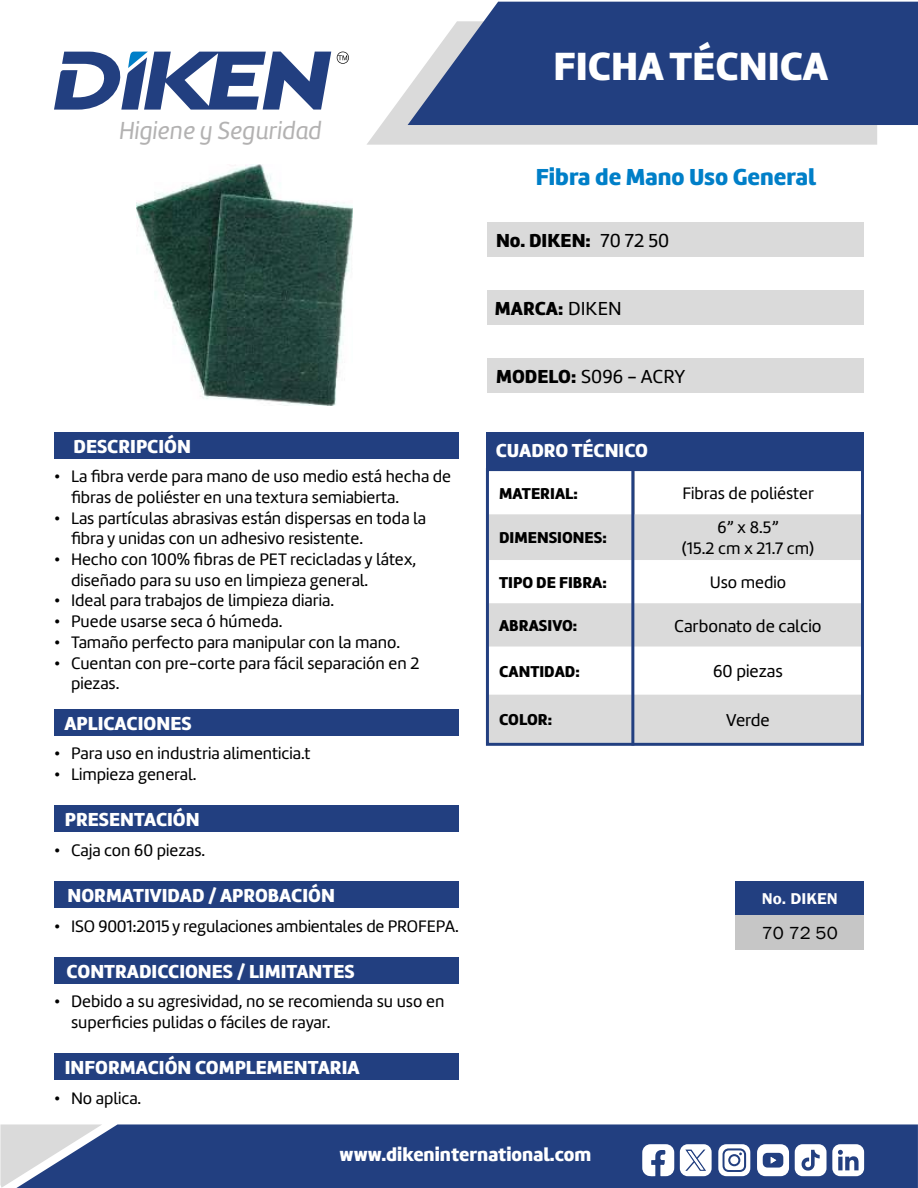
<style>
.page{position:relative;width:918px;height:1188px;background:#fff}
.page>*{position:absolute;margin:0;border:0;box-sizing:border-box;transform-origin:0 0}
.t1{font:40.8px "Amelia Basic Black";color:#fff}
.t2{font:25.5px "Amelia Basic Italic";color:#b3b2b2}
.t3{font:24px "Amelia Basic Black";color:#007fc8}
.t4{font:19.5px "Amelia Basic Black";color:#fff}
.t5{font:19.5px "Amelia Basic Black";color:#000}
.t6{font:19.5px "Amelia Basic";color:#000}
.t7{font:18px "Franklin Gothic";color:#000;scale:1.05 1}
.t8{font:17.85px "Amelia Basic";color:#000}
.t9{font:17.25px/20.7px "Amelia Basic";color:#000}
.t10{font:16.35px "Amelia Basic Black";color:#000}
.t11{font:600 16.05px "Franklin Gothic";color:#fff;scale:1.05 1}
.s1{font-family:"Amelia Basic"}
.s2{font-family:"Amelia Basic Black"}
</style>
<div class="page">
<div style="left:102px;top:1124px;width:816px;height:64px;background:#223f80"></div>
<svg style="left:0;top:1124px;width:102px;height:64px;background:#9ea8bf"></svg>
<svg style="left:367px;top:88px;width:510px;height:57px;background:#ddddde"></svg>
<svg style="left:408px;top:2px;width:510px;height:123px;background:#36508b"></svg>
<svg style="left:54px;top:51px;width:277px;height:59px"></svg>
<svg style="left:337px;top:52px;width:12px;height:12px"></svg>
<svg style="left:680px;top:1144px;width:32px;height:32px"></svg>
<svg style="left:642px;top:1144px;width:32px;height:32px"></svg>
<svg style="left:718px;top:1144px;width:32px;height:32px"></svg>
<div style="left:730px;top:1156px;width:8px;height:8px;background:#fff;border-radius:50%"></div>
<svg style="left:757px;top:1144px;width:32px;height:32px"></svg>
<svg style="left:795px;top:1144px;width:69px;height:32px"></svg>
<div style="left:488px;top:223px;width:376px;height:34px;background:#dadada"></div>
<div style="left:488px;top:359px;width:376px;height:34px;background:#dadada"></div>
<div style="left:488px;top:291px;width:376px;height:34px;background:#dadada"></div>
<div style="left:54px;top:432px;width:405px;height:26px;background:#223f80"></div>
<div style="left:54px;top:709px;width:405px;height:27px;background:#223f80"></div>
<div style="left:54px;top:806px;width:405px;height:26px;background:#223f80"></div>
<div style="left:54px;top:881px;width:405px;height:27px;background:#223f80"></div>
<div style="left:54px;top:957px;width:405px;height:27px;background:#223f80"></div>
<div style="left:54px;top:1053px;width:405px;height:27px;background:#223f80"></div>
<div style="left:486px;top:432px;width:378px;height:36px;background:#223f80"></div>
<svg style="left:490px;top:514px;width:370px;height:228px;fill:#dadada"></svg>
<div style="left:486px;top:468px;width:378px;height:278px;border:3px solid #223f80"></div>
<hr style="left:631px;top:464px;width:3px;height:282px;background:#223f80">
<img style="left:137px;top:164px;width:216px;height:242px">
<div style="left:736px;top:881px;width:128px;height:34px;background:#223f80"></div>
<div style="left:736px;top:915px;width:128px;height:34px;background:#c6c6c6"></div>
<h2 class="t2" style="left:119px;top:116px;width:204px">Higiene y Seguridad</h2>
<p class="t4" style="left:74px;top:434px;width:119px">DESCRIPCIÓN</p>
<p class="t9" style="left:71px;top:466px;width:382px;text-indent:-17px">• La fibra verde para mano de uso medio está hecha de fibras de poliéster en una textura semiabierta.</p>
<p class="t9" style="left:71px;top:508px;width:357px;text-indent:-17px">• Las partículas abrasivas están dispersas en toda la fibra y unidas con un adhesivo resistente.</p>
<p class="t9" style="left:71px;top:549px;width:347px;text-indent:-17px">• Hecho con 100% fibras de PET recicladas y látex, diseñado para su uso en limpieza general.</p>
<p class="t9" style="left:54px;top:590px;width:282px">• Ideal para trabajos de limpieza diaria.</p>
<p class="t9" style="left:54px;top:611px;width:230px">• Puede usarse seca ó húmeda.</p>
<p class="t9" style="left:54px;top:632px;width:348px">• Tamaño perfecto para manipular con la mano.</p>
<p class="t9" style="left:71px;top:652px;width:350px;text-indent:-17px">• Cuentan con pre-corte para fácil separación en 2 piezas.</p>
<p class="t4" style="left:64px;top:711px;width:129px">APLICACIONES</p>
<p class="t9" style="left:54px;top:743px;width:258px">• Para uso en industria alimenticia.t</p>
<p class="t9" style="left:54px;top:764px;width:144px">• Limpieza general.</p>
<p class="t4" style="left:65px;top:808px;width:136px">PRESENTACIÓN</p>
<p class="t9" style="left:54px;top:840px;width:153px">• Caja con 60 piezas.</p>
<p class="t4" style="left:68px;top:884px;width:269px">NORMATIVIDAD / APROBACIÓN</p>
<p class="t9" style="left:54px;top:915px;width:406px">• ISO 9001:2015 y regulaciones ambientales de PROFEPA.</p>
<p class="t4" style="left:67px;top:959px;width:289px">CONTRADICCIONES / LIMITANTES</p>
<p class="t9" style="left:71px;top:991px;width:375px;text-indent:-17px">• Debido a su agresividad, no se recomienda su uso en superficies pulidas o fáciles de rayar.</p>
<p class="t4" style="left:65px;top:1056px;width:296px">INFORMACIÓN COMPLEMENTARIA</p>
<p class="t9" style="left:54px;top:1088px;width:89px">• No aplica.</p>
<h1 class="t1" style="left:553px;top:41px;width:276px">FICHA TÉCNICA</h1>
<h3 class="t3" style="left:536px;top:163px;width:282px">Fibra de Mano Uso General</h3>
<p class="t5" style="left:496px;top:229px;width:175px">No. DIKEN: <span class="s1">70 72 50</span></p>
<p class="t5" style="left:495px;top:297px;width:128px">MARCA: <span class="s1">DIKEN</span></p>
<p class="t6" style="left:496px;top:365px;width:191px"><span class="s2">MODELO:</span> S096 - ACRY</p>
<p class="t4" style="left:496px;top:439px;width:154px">CUADRO TÉCNICO</p>
<p class="t10" style="left:499px;top:484px;width:80px">MATERIAL:</p>
<p class="t9" style="left:682px;top:483px;width:133px">Fibras de poliéster</p>
<p class="t10" style="left:499px;top:528px;width:109px">DIMENSIONES:</p>
<p class="t9" style="left:682px;top:517px;width:134px;text-align:center">6” x 8.5”<br>(15.2 cm x 21.7 cm)</p>
<p class="t10" style="left:499px;top:572px;width:109px">TIPO DE FIBRA:</p>
<p class="t9" style="left:710px;top:572px;width:78px">Uso medio</p>
<p class="t10" style="left:499px;top:616px;width:80px">ABRASIVO:</p>
<p class="t8" style="left:674px;top:615px;width:149px">Carbonato de calcio</p>
<p class="t10" style="left:499px;top:661px;width:82px">CANTIDAD:</p>
<p class="t8" style="left:713px;top:661px;width:71px">60 piezas</p>
<p class="t10" style="left:499px;top:710px;width:54px">COLOR:</p>
<p class="t8" style="left:726px;top:709px;width:45px">Verde</p>
<p class="t11" style="left:762px;top:889px;width:74px">No. DIKEN</p>
<p class="t7" style="left:762px;top:921px;width:74px">70 72 50</p>
<p class="t4" style="left:340px;top:1143px;width:253px">www.dikeninternational.com</p>
</div>
